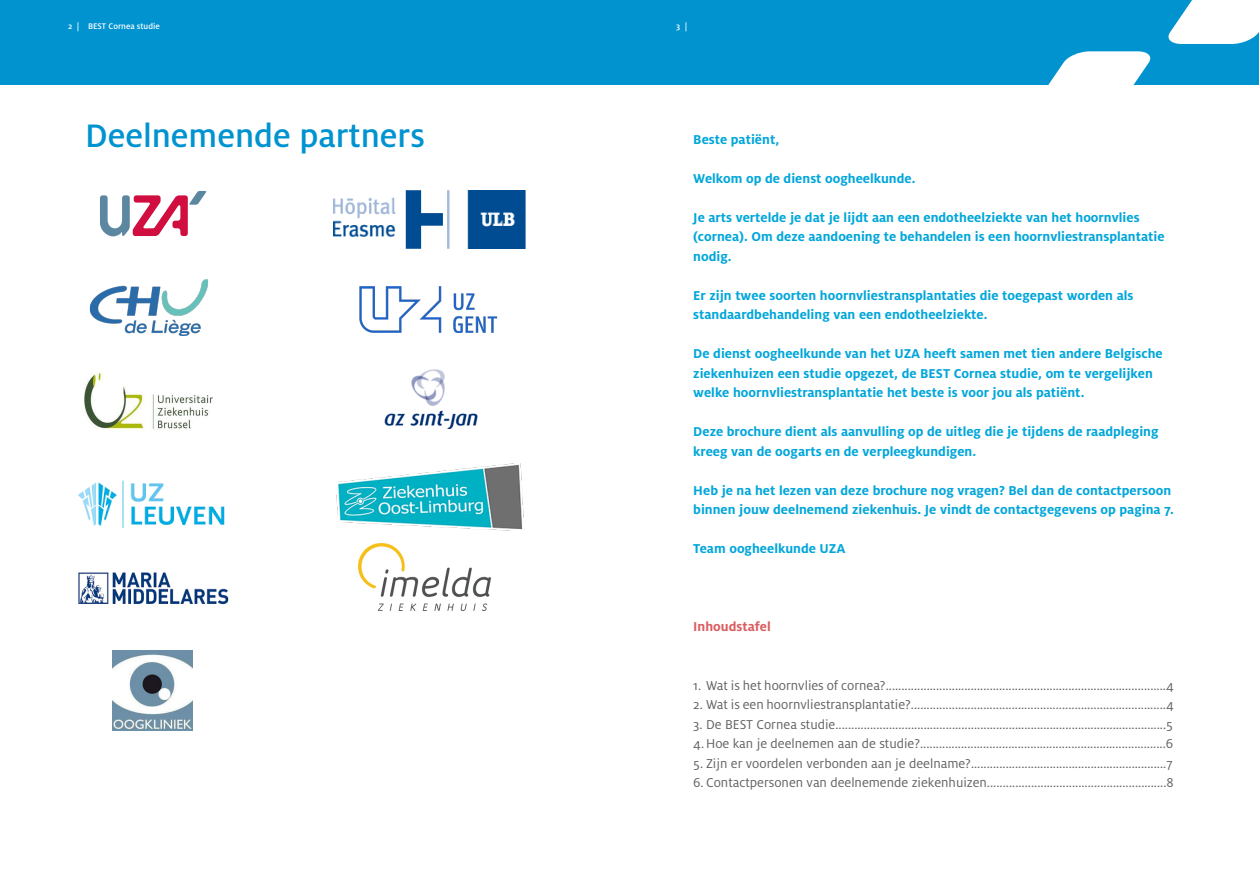
<style>
.page{position:relative;width:1259px;height:893px;background:#fff}
.page>*{position:absolute;margin:0;border:0;box-sizing:border-box;transform-origin:0 0}
._3_-_Hoofdtitel{font:500 36px "Milo OT";color:#0093d0}
._4_-_Body-tekst{font:700 14.25px/19.5px "Milo OT";color:#02a6da}
._4_-_Body-tekst-2{font:14.25px "Milo OT";color:#636366}
._4_-_Body-tekst-3{font:700 14.25px "Milo OT";color:#db5d60}
.t1{font:500 9px "Milo OT";color:#fff}
</style>
<div class="page">
<div style="left:629px;top:0;width:630px;height:85px;background:#0093d0"></div>
<svg style="left:1048px;top:51px;width:103px;height:34px"></svg>
<svg style="left:1168px;top:0;width:91px;height:44px"></svg>
<div style="left:0;top:0;width:629px;height:85px;background:#0093d0"></div>
<svg style="left:100px;top:191px;width:106px;height:45px"></svg>
<img style="left:89px;top:279px;width:120px;height:57px">
<img style="left:84px;top:373px;width:129px;height:57px">
<img style="left:78px;top:480px;width:147px;height:49px">
<img style="left:78px;top:572px;width:151px;height:32px">
<img style="left:112px;top:651px;width:80px;height:80px">
<img style="left:358px;top:544px;width:133px;height:67px">
<img style="left:334px;top:191px;width:192px;height:57px">
<img style="left:359px;top:286px;width:139px;height:47px">
<img style="left:384px;top:369px;width:94px;height:59px">
<img style="left:336px;top:463px;width:187px;height:68px">
<p class="t1" style="left:68px;top:21px;width:93px">2 | BEST Cornea studie</p>
<p class="t1" style="left:676px;top:21px;width:13px">3 |</p>
<p class="_3_-_Hoofdtitel" style="left:85px;top:116px;width:341px">Deelnemende partners</p>
<p class="_4_-_Body-tekst" style="left:693px;top:129px;width:88px">Beste patiënt,</p>
<p class="_4_-_Body-tekst" style="left:693px;top:168px;width:224px">Welkom op de dienst oogheelkunde.</p>
<p class="_4_-_Body-tekst" style="left:693px;top:207px;width:473px">Je arts vertelde je dat je lijdt aan een endotheelziekte van het hoornvlies (cornea). Om deze aandoening te behandelen is een hoornvliestransplantatie nodig.</p>
<p class="_4_-_Body-tekst" style="left:693px;top:285px;width:441px">Er zijn twee soorten hoornvliestransplantaties die toegepast worden als</p>
<p class="_4_-_Body-tekst" style="left:693px;top:305px;width:296px">standaardbehandeling van een endotheelziekte.</p>
<p class="_4_-_Body-tekst" style="left:693px;top:344px;width:471px">De dienst oogheelkunde van het UZA heeft samen met tien andere Belgische ziekenhuizen een studie opgezet, de BEST Cornea studie, om te vergelijken welke hoornvliestransplantatie het beste is voor jou als patiënt.</p>
<p class="_4_-_Body-tekst" style="left:693px;top:422px;width:467px">Deze brochure dient als aanvulling op de uitleg die je tijdens de raadpleging kreeg van de oogarts en de verpleegkundigen.</p>
<p class="_4_-_Body-tekst" style="left:693px;top:480px;width:482px">Heb je na het lezen van deze brochure nog vragen? Bel dan de contactpersoon binnen jouw deelnemend ziekenhuis. Je vindt de contactgegevens op pagina 7.</p>
<p class="_4_-_Body-tekst" style="left:693px;top:539px;width:154px">Team oogheelkunde UZA</p>
<p class="_4_-_Body-tekst-3" style="left:693px;top:619px;width:79px">Inhoudstafel</p>
<p class="_4_-_Body-tekst-2" style="left:693px;top:678px;width:482px">1. Wat is het hoornvlies of cornea?.........................................................................................4</p>
<p class="_4_-_Body-tekst-2" style="left:693px;top:697px;width:482px">2. Wat is een hoornvliestransplantatie?.................................................................................4</p>
<p class="_4_-_Body-tekst-2" style="left:693px;top:717px;width:481px">3. De BEST Cornea studie.........................................................................................................5</p>
<p class="_4_-_Body-tekst-2" style="left:693px;top:736px;width:481px">4.Hoe kan je deelnemen aan de studie?..............................................................................6</p>
<p class="_4_-_Body-tekst-2" style="left:693px;top:756px;width:481px">5. Zijn er voordelen verbonden aan je deelname?..............................................................7</p>
<p class="_4_-_Body-tekst-2" style="left:693px;top:775px;width:482px">6. Contactpersonen van deelnemende ziekenhuizen.........................................................8</p>
</div>
